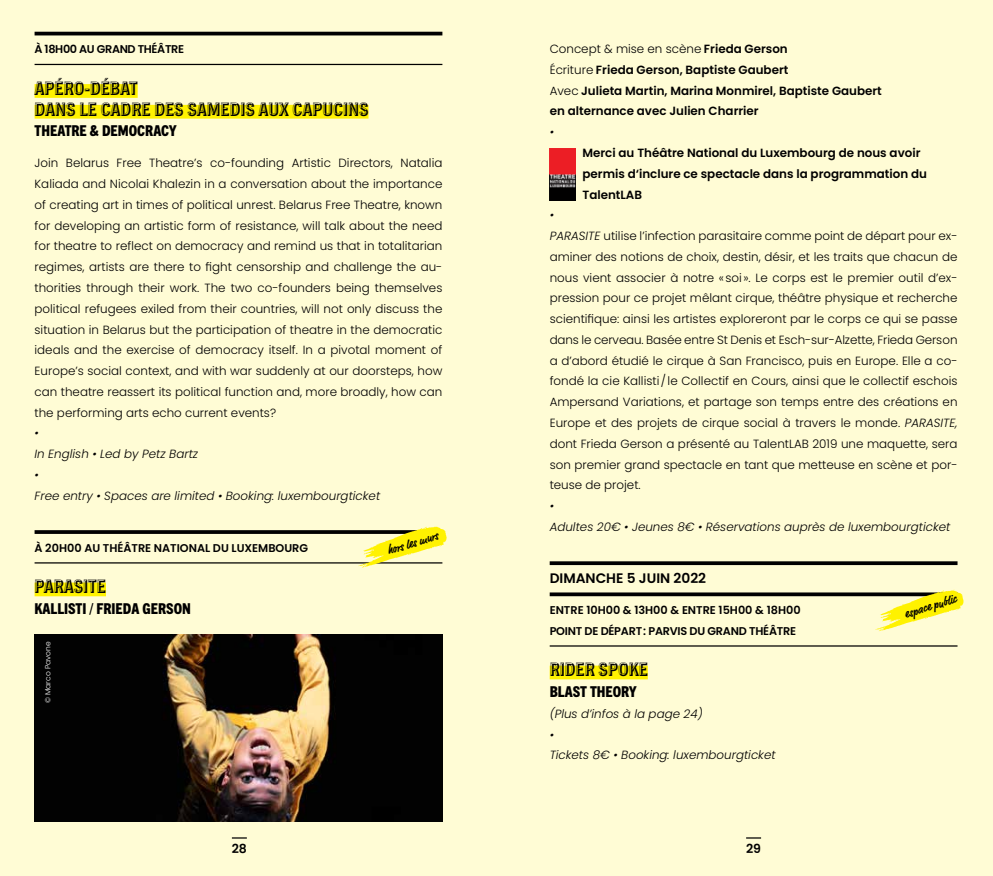
<style>
.page{position:relative;width:993px;height:876px;background:#fff}
.page>*{position:absolute;margin:0;border:0;box-sizing:border-box;transform-origin:0 0}
.t1{font:18.75px/20.8px "Trade Gothic Display 2 Layer 1";color:#000}
.t2{font:15px "Trade Gothic Display 2 Base";color:#000}
.t3{font:600 13.75px "Poppins";color:#000}
.t4{font:600 12.5px "Poppins";color:#000}
.t5{font:300 11.88px/20.8px "Poppins";color:#000;text-align:justify}
.t6{font:600 11.88px/20.8px "Poppins";color:#000}
.t7{font:italic 300 11.88px/20.8px "Poppins";color:#000}
.t8{font:700 11.75px "Market Pro";color:#000}
.t9{font:600 11.25px/20.8px "Poppins";letter-spacing:-.02em;color:#000}
.t10{font:600 11.25px "Poppins";color:#000}
.t11{font:600 11.25px "Poppins";letter-spacing:-.03em;color:#000}
.t12{font:300 7.5px "Poppins";color:#fff}
.s1{font-weight:300}
.s2{font-style:italic}
</style>
<div class="page">
<div style="left:0;top:0;width:498px;height:875px;background:#fffcd5"></div>
<div style="left:496px;top:0;width:496px;height:875px;background:#fffcd5"></div>
<svg style="left:232px;top:837px;width:15px;height:1px"></svg>
<svg style="left:746px;top:837px;width:14px;height:1px"></svg>
<hr style="left:35px;top:32px;width:407px;height:3px;background:#000">
<hr style="left:35px;top:64px;width:407px;height:1px;background:#000">
<div style="left:35px;top:84px;width:103px;height:14px;background:#fff200"></div>
<div style="left:35px;top:105px;width:333px;height:14px;background:#fff200"></div>
<hr style="left:35px;top:530px;width:407px;height:3px;background:#000">
<hr style="left:35px;top:562px;width:407px;height:1px;background:#000">
<div style="left:35px;top:582px;width:71px;height:14px;background:#fff200"></div>
<img style="left:35px;top:634px;width:407px;height:187px">
<svg style="left:549px;top:561px;width:408px;height:4px;background:#141411"></svg>
<svg style="left:549px;top:592px;width:325px;height:4px"></svg>
<hr style="left:549px;top:645px;width:408px;height:1px;background:#000">
<img style="left:549px;top:149px;width:26px;height:51px">
<div style="left:549px;top:665px;width:98px;height:14px;background:#fff200"></div>
<svg style="left:358px;top:526px;width:88px;height:41px"></svg>
<svg style="left:874px;top:589px;width:89px;height:42px"></svg>
<p class="t11" style="left:35px;top:43px;width:151px">À 18H00 AU GRAND THÉÂTRE</p>
<h1 class="t1" style="left:35px;top:76px;width:335px">APÉRO-DÉBAT<br>DANS LE CADRE DES SAMEDIS AUX CAPUCINS</h1>
<p class="t2" style="left:35px;top:120px;width:143px">THEATRE &amp; DEMOCRACY</p>
<p class="t5" style="left:35px;top:153px;width:409px">Join Belarus Free Theatre’s co-founding Artistic Directors, Natalia Kaliada and Nicolai Khalezin in a conversation about the importance of creating art in times of political unrest. Belarus Free Theatre, known for developing an artistic form of resistance, will talk about the need for theatre to reflect on democracy and remind us that in totalitarian regimes, artists are there to fight censorship and challenge the au&shy;thorities through their work. The two co-founders being themselves political refugees exiled from their countries, will not only discuss the situation in Belarus but the participation of theatre in the democratic ideals and the exercise of democracy itself. In a pivotal moment of Europe’s social context, and with war suddenly at our doorsteps, how can theatre reassert its political function and, more broadly, how can the performing arts echo current events?</p>
<p class="t7" style="left:35px;top:422px;width:347px">•<br>In English • Led by Petz Bartz<br>•<br>Free entry • Spaces are limited • Booking: luxembourgticket</p>
<p class="t10" style="left:35px;top:541px;width:275px">À 20H00 AU THÉÂTRE NATIONAL DU LUXEMBOURG</p>
<h1 class="t1" style="left:35px;top:574px;width:73px">PARASITE</h1>
<p class="t2" style="left:35px;top:598px;width:158px">KALLISTI / FRIEDA GERSON</p>
<p class="t8" style="left:385px;top:543px;width:54px;rotate:-18deg">hors les murs</p>
<p class="t12" style="left:43px;top:702px;width:63px;rotate:-90deg">© Marco Pavone</p>
<p class="t6" style="left:549px;top:39px;width:333px"><span class="s1">Concept &amp; mise en scène</span> Frieda Gerson<br><span class="s1">Écriture</span> Frieda Gerson, Baptiste Gaubert<br><span class="s1">Avec</span> Julieta Martin, Marina Monmirel, Baptiste Gaubert en alternance avec Julien Charrier</p>
<p class="t7" style="left:549px;top:122px;width:6px">•</p>
<p class="t6" style="left:582px;top:142px;width:346px">Merci au Théâtre National du Luxembourg de nous avoir permis d‘inclure ce spectacle dans la programmation du<br>TalentLAB</p>
<p class="t5" style="left:549px;top:205px;width:409px;text-align:left"><span class="s2">•<br>PARASITE</span> utilise l’infection parasitaire comme point de départ pour ex&shy;aminer des notions de choix, destin, désir, et les traits que chacun de nous vient associer à notre «soi ». Le corps est le premier outil d’ex&shy;pression pour ce projet mêlant cirque, théâtre physique et recherche scientifique: ainsi les artistes exploreront par le corps ce qui se passe dans le cerveau. Basée entre St Denis et Esch-sur-Alzette, Frieda Gerson a d’abord étudié le cirque à San Francisco, puis en Europe. Elle a co&shy;fondé la cie Kallisti / le Collectif en Cours, ainsi que le collectif eschois Ampersand Variations, et partage son temps entre des créations en Europe et des projets de cirque social à travers le monde. <span class="s2">PARASITE, </span>dont Frieda Gerson a présenté au TalentLAB 2019 une maquette, sera son premier grand spectacle en tant que metteuse en scène et por&shy;teuse de projet.</p>
<p class="t7" style="left:549px;top:495px;width:402px">•<br>Adultes 20€ • Jeunes 8€ • Réservations auprès de luxembourgticket</p>
<p class="t3" style="left:549px;top:569px;width:158px">DIMANCHE 5 JUIN 2022</p>
<p class="t9" style="left:549px;top:599px;width:252px">ENTRE 10H00 &amp; 13H00 &amp; ENTRE 15H00 &amp; 18H00<br>POINT DE DÉPART: PARVIS DU GRAND THÉÂTRE</p>
<h1 class="t1" style="left:549px;top:657px;width:100px">RIDER SPOKE</h1>
<p class="t2" style="left:549px;top:681px;width:88px">BLAST THEORY</p>
<p class="t7" style="left:549px;top:703px;width:227px">(Plus d’infos à la page 24)<br>•<br>Tickets 8€ • Booking: luxembourgticket</p>
<p class="t8" style="left:901px;top:606px;width:55px;rotate:-18deg">espace public</p>
<p class="t4" style="left:232px;top:840px;width:17px">28</p>
<p class="t4" style="left:745px;top:840px;width:16px">29</p>
</div>
